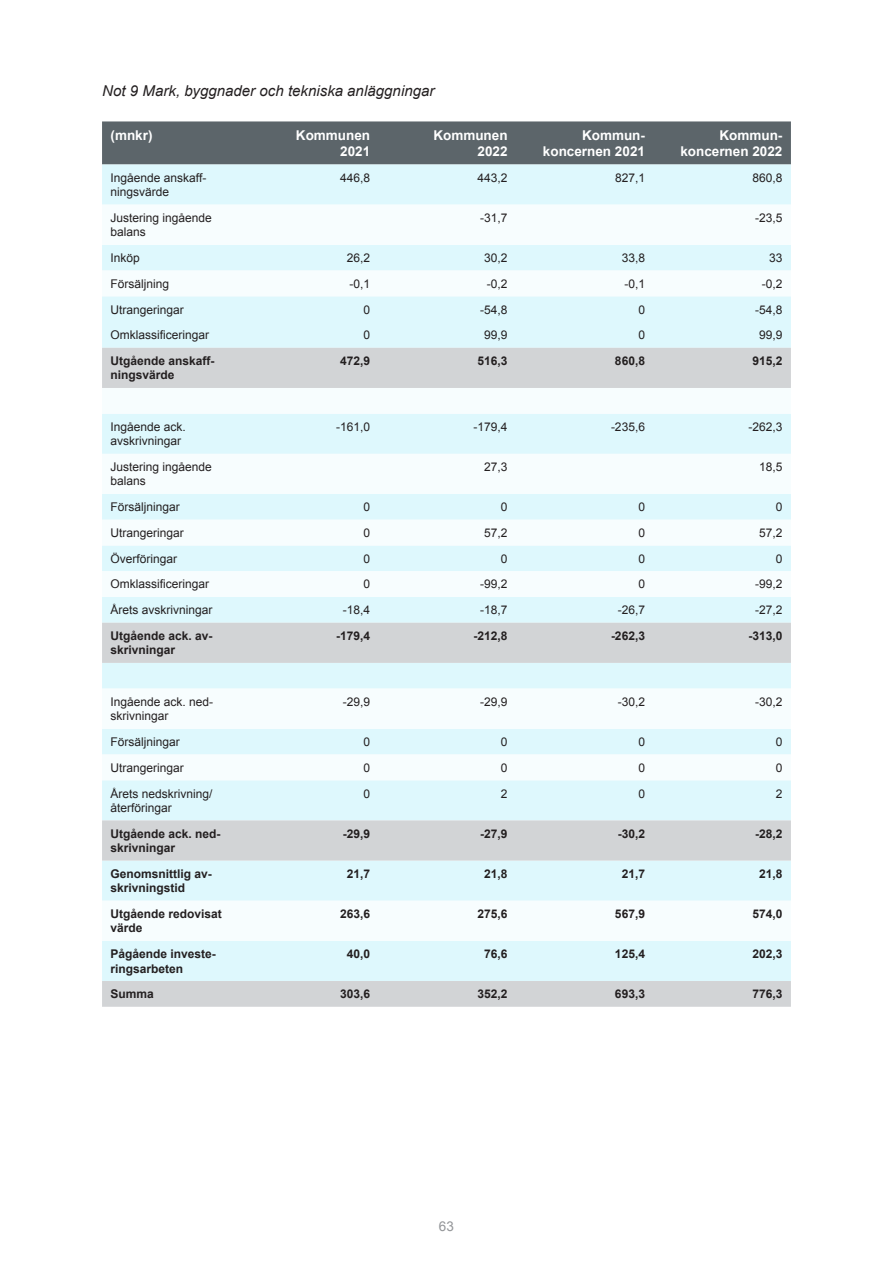
<style>
.page{position:relative;width:893px;height:1263px;background:#fff}
.page>*{position:absolute;margin:0;border:0;box-sizing:border-box;transform-origin:0 0}
.Liten_mellanrubrik_k{font:italic 15px "Arial";letter-spacing:.005em;color:#231f20}
.Tebell_rubrik_högers{font:700 13.5px/16.2px "Arial";color:#fff;text-align:right}
.Tabell_rubrik{font:700 13.5px "Arial";color:#fff}
.t1{font:13.5px "Arial";color:#939598}
.Tabell_Bröd{font:12px/14.4px "Arial";color:#231f20}
.Tabell_Bröd_Högerstä{font:12px "Arial";color:#231f20}
.Tabell_fet{font:700 12px/14.4px "Arial";color:#231f20}
.Tabell_fet_högerstäl{font:700 12px "Arial";color:#231f20}
</style>
<div class="page">
<div style="left:102px;top:121px;width:689px;height:43px;background:#5c656a"></div>
<div style="left:102px;top:164px;width:689px;height:41px;background:#def8fd"></div>
<svg style="left:102px;top:245px;width:689px;height:103px;fill:#def8fd"></svg>
<svg style="left:102px;top:348px;width:689px;height:659px"></svg>
<p class="Liten_mellanrubrik_k" style="left:102px;top:81px;width:334px">Not 9 Mark, byggnader och tekniska anläggningar</p>
<p class="Tabell_rubrik" style="left:111px;top:126px;width:43px">(mnkr)</p>
<p class="Tebell_rubrik_högers" style="left:296px;top:127px;width:76px">Kommunen</p>
<p class="Tebell_rubrik_högers" style="left:340px;top:144px;width:32px">2021</p>
<p class="Tebell_rubrik_högers" style="left:433px;top:127px;width:76px">Kommunen</p>
<p class="Tebell_rubrik_högers" style="left:478px;top:144px;width:32px">2022</p>
<p class="Tebell_rubrik_högers" style="left:543px;top:127px;width:104px">Kommun&shy;koncernen 2021</p>
<p class="Tebell_rubrik_högers" style="left:680px;top:127px;width:104px">Kommun&shy;koncernen 2022</p>
<p class="Tabell_Bröd" style="left:111px;top:170px;width:97px">Ingående anskaff&shy;ningsvärde</p>
<p class="Tabell_Bröd_Högerstä" style="left:340px;top:170px;width:32px">446,8</p>
<p class="Tabell_Bröd_Högerstä" style="left:478px;top:170px;width:32px">443,2</p>
<p class="Tabell_Bröd_Högerstä" style="left:615px;top:170px;width:32px">827,1</p>
<p class="Tabell_Bröd_Högerstä" style="left:752px;top:170px;width:32px">860,8</p>
<p class="Tabell_Bröd" style="left:111px;top:211px;width:103px">Justering ingående balans</p>
<p class="Tabell_Bröd_Högerstä" style="left:480px;top:210px;width:29px">-31,7</p>
<p class="Tabell_Bröd_Högerstä" style="left:755px;top:210px;width:29px">-23,5</p>
<p class="Tabell_Bröd" style="left:111px;top:251px;width:31px">Inköp</p>
<p class="Tabell_Bröd_Högerstä" style="left:347px;top:250px;width:25px">26,2</p>
<p class="Tabell_Bröd_Högerstä" style="left:484px;top:250px;width:25px">30,2</p>
<p class="Tabell_Bröd_Högerstä" style="left:622px;top:250px;width:25px">33,8</p>
<p class="Tabell_Bröd_Högerstä" style="left:769px;top:250px;width:15px">33</p>
<p class="Tabell_Bröd" style="left:111px;top:276px;width:60px">Försäljning</p>
<p class="Tabell_Bröd_Högerstä" style="left:350px;top:276px;width:22px">-0,1</p>
<p class="Tabell_Bröd_Högerstä" style="left:487px;top:276px;width:22px">-0,2</p>
<p class="Tabell_Bröd_Högerstä" style="left:624px;top:276px;width:22px">-0,1</p>
<p class="Tabell_Bröd_Högerstä" style="left:762px;top:276px;width:22px">-0,2</p>
<p class="Tabell_Bröd" style="left:111px;top:302px;width:75px">Utrangeringar</p>
<p class="Tabell_Bröd_Högerstä" style="left:364px;top:301px;width:8px">0</p>
<p class="Tabell_Bröd_Högerstä" style="left:480px;top:301px;width:29px">-54,8</p>
<p class="Tabell_Bröd_Högerstä" style="left:638px;top:301px;width:8px">0</p>
<p class="Tabell_Bröd_Högerstä" style="left:755px;top:301px;width:29px">-54,8</p>
<p class="Tabell_Bröd" style="left:111px;top:328px;width:100px">Omklassificeringar</p>
<p class="Tabell_Bröd_Högerstä" style="left:364px;top:327px;width:8px">0</p>
<p class="Tabell_Bröd_Högerstä" style="left:484px;top:327px;width:25px">99,9</p>
<p class="Tabell_Bröd_Högerstä" style="left:638px;top:327px;width:8px">0</p>
<p class="Tabell_Bröd_Högerstä" style="left:759px;top:327px;width:25px">99,9</p>
<p class="Tabell_fet" style="left:111px;top:354px;width:106px">Utgående anskaff&shy;ningsvärde</p>
<p class="Tabell_fet_högerstäl" style="left:340px;top:353px;width:32px">472,9</p>
<p class="Tabell_fet_högerstäl" style="left:478px;top:353px;width:32px">516,3</p>
<p class="Tabell_fet_högerstäl" style="left:615px;top:353px;width:32px">860,8</p>
<p class="Tabell_fet_högerstäl" style="left:752px;top:353px;width:32px">915,2</p>
<p class="Tabell_Bröd" style="left:111px;top:420px;width:77px">Ingående ack. avskrivningar</p>
<p class="Tabell_Bröd_Högerstä" style="left:336px;top:419px;width:36px">-161,0</p>
<p class="Tabell_Bröd_Högerstä" style="left:474px;top:419px;width:36px">-179,4</p>
<p class="Tabell_Bröd_Högerstä" style="left:611px;top:419px;width:36px">-235,6</p>
<p class="Tabell_Bröd_Högerstä" style="left:748px;top:419px;width:36px">-262,3</p>
<p class="Tabell_Bröd" style="left:111px;top:460px;width:103px">Justering ingående balans</p>
<p class="Tabell_Bröd_Högerstä" style="left:484px;top:459px;width:25px">27,3</p>
<p class="Tabell_Bröd_Högerstä" style="left:759px;top:459px;width:25px">18,5</p>
<p class="Tabell_Bröd" style="left:111px;top:500px;width:71px">Försäljningar</p>
<p class="Tabell_Bröd_Högerstä" style="left:364px;top:499px;width:8px">0</p>
<p class="Tabell_Bröd_Högerstä" style="left:501px;top:499px;width:8px">0</p>
<p class="Tabell_Bröd_Högerstä" style="left:638px;top:499px;width:8px">0</p>
<p class="Tabell_Bröd_Högerstä" style="left:776px;top:499px;width:8px">0</p>
<p class="Tabell_Bröd" style="left:111px;top:526px;width:75px">Utrangeringar</p>
<p class="Tabell_Bröd_Högerstä" style="left:364px;top:525px;width:8px">0</p>
<p class="Tabell_Bröd_Högerstä" style="left:484px;top:525px;width:25px">57,2</p>
<p class="Tabell_Bröd_Högerstä" style="left:638px;top:525px;width:8px">0</p>
<p class="Tabell_Bröd_Högerstä" style="left:759px;top:525px;width:25px">57,2</p>
<p class="Tabell_Bröd" style="left:111px;top:551px;width:68px">Överföringar</p>
<p class="Tabell_Bröd_Högerstä" style="left:364px;top:551px;width:8px">0</p>
<p class="Tabell_Bröd_Högerstä" style="left:501px;top:551px;width:8px">0</p>
<p class="Tabell_Bröd_Högerstä" style="left:638px;top:551px;width:8px">0</p>
<p class="Tabell_Bröd_Högerstä" style="left:776px;top:551px;width:8px">0</p>
<p class="Tabell_Bröd" style="left:111px;top:577px;width:100px">Omklassificeringar</p>
<p class="Tabell_Bröd_Högerstä" style="left:364px;top:576px;width:8px">0</p>
<p class="Tabell_Bröd_Högerstä" style="left:480px;top:576px;width:29px">-99,2</p>
<p class="Tabell_Bröd_Högerstä" style="left:638px;top:576px;width:8px">0</p>
<p class="Tabell_Bröd_Högerstä" style="left:755px;top:576px;width:29px">-99,2</p>
<p class="Tabell_Bröd" style="left:111px;top:603px;width:104px">Årets avskrivningar</p>
<p class="Tabell_Bröd_Högerstä" style="left:343px;top:602px;width:29px">-18,4</p>
<p class="Tabell_Bröd_Högerstä" style="left:480px;top:602px;width:29px">-18,7</p>
<p class="Tabell_Bröd_Högerstä" style="left:618px;top:602px;width:29px">-26,7</p>
<p class="Tabell_Bröd_Högerstä" style="left:755px;top:602px;width:29px">-27,2</p>
<p class="Tabell_fet" style="left:111px;top:629px;width:104px">Utgående ack. av&shy;skrivningar</p>
<p class="Tabell_fet_högerstäl" style="left:336px;top:628px;width:36px">-179,4</p>
<p class="Tabell_fet_högerstäl" style="left:474px;top:628px;width:36px">-212,8</p>
<p class="Tabell_fet_högerstäl" style="left:611px;top:628px;width:36px">-262,3</p>
<p class="Tabell_fet_högerstäl" style="left:748px;top:628px;width:36px">-313,0</p>
<p class="Tabell_Bröd" style="left:111px;top:695px;width:104px">Ingående ack. ned&shy;skrivningar</p>
<p class="Tabell_Bröd_Högerstä" style="left:343px;top:694px;width:29px">-29,9</p>
<p class="Tabell_Bröd_Högerstä" style="left:480px;top:694px;width:29px">-29,9</p>
<p class="Tabell_Bröd_Högerstä" style="left:618px;top:694px;width:29px">-30,2</p>
<p class="Tabell_Bröd_Högerstä" style="left:755px;top:694px;width:29px">-30,2</p>
<p class="Tabell_Bröd" style="left:111px;top:735px;width:71px">Försäljningar</p>
<p class="Tabell_Bröd_Högerstä" style="left:364px;top:734px;width:8px">0</p>
<p class="Tabell_Bröd_Högerstä" style="left:501px;top:734px;width:8px">0</p>
<p class="Tabell_Bröd_Högerstä" style="left:638px;top:734px;width:8px">0</p>
<p class="Tabell_Bröd_Högerstä" style="left:776px;top:734px;width:8px">0</p>
<p class="Tabell_Bröd" style="left:111px;top:760px;width:75px">Utrangeringar</p>
<p class="Tabell_Bröd_Högerstä" style="left:364px;top:760px;width:8px">0</p>
<p class="Tabell_Bröd_Högerstä" style="left:501px;top:760px;width:8px">0</p>
<p class="Tabell_Bröd_Högerstä" style="left:638px;top:760px;width:8px">0</p>
<p class="Tabell_Bröd_Högerstä" style="left:776px;top:760px;width:8px">0</p>
<p class="Tabell_Bröd" style="left:111px;top:786px;width:104px">Årets nedskrivning/ återföringar</p>
<p class="Tabell_Bröd_Högerstä" style="left:364px;top:785px;width:8px">0</p>
<p class="Tabell_Bröd_Högerstä" style="left:501px;top:785px;width:8px">2</p>
<p class="Tabell_Bröd_Högerstä" style="left:638px;top:785px;width:8px">0</p>
<p class="Tabell_Bröd_Högerstä" style="left:776px;top:785px;width:8px">2</p>
<p class="Tabell_fet" style="left:111px;top:827px;width:112px">Utgående ack. ned&shy;skrivningar</p>
<p class="Tabell_fet_högerstäl" style="left:343px;top:825px;width:29px">-29,9</p>
<p class="Tabell_fet_högerstäl" style="left:480px;top:825px;width:29px">-27,9</p>
<p class="Tabell_fet_högerstäl" style="left:618px;top:825px;width:29px">-30,2</p>
<p class="Tabell_fet_högerstäl" style="left:755px;top:825px;width:29px">-28,2</p>
<p class="Tabell_fet" style="left:111px;top:867px;width:103px">Genomsnittlig av&shy;skrivningstid</p>
<p class="Tabell_fet_högerstäl" style="left:347px;top:866px;width:25px">21,7</p>
<p class="Tabell_fet_högerstäl" style="left:484px;top:866px;width:25px">21,8</p>
<p class="Tabell_fet_högerstäl" style="left:622px;top:866px;width:25px">21,7</p>
<p class="Tabell_fet_högerstäl" style="left:759px;top:866px;width:25px">21,8</p>
<p class="Tabell_fet" style="left:111px;top:907px;width:113px">Utgående redovisat värde</p>
<p class="Tabell_fet_högerstäl" style="left:340px;top:906px;width:32px">263,6</p>
<p class="Tabell_fet_högerstäl" style="left:478px;top:906px;width:32px">275,6</p>
<p class="Tabell_fet_högerstäl" style="left:615px;top:906px;width:32px">567,9</p>
<p class="Tabell_fet_högerstäl" style="left:752px;top:906px;width:32px">574,0</p>
<p class="Tabell_fet" style="left:111px;top:947px;width:107px">Pågående investe&shy;ringsarbeten</p>
<p class="Tabell_fet_högerstäl" style="left:347px;top:946px;width:25px">40,0</p>
<p class="Tabell_fet_högerstäl" style="left:484px;top:946px;width:25px">76,6</p>
<p class="Tabell_fet_högerstäl" style="left:615px;top:946px;width:32px">125,4</p>
<p class="Tabell_fet_högerstäl" style="left:752px;top:946px;width:32px">202,3</p>
<p class="Tabell_fet" style="left:111px;top:987px;width:45px">Summa</p>
<p class="Tabell_fet_högerstäl" style="left:340px;top:986px;width:32px">303,6</p>
<p class="Tabell_fet_högerstäl" style="left:478px;top:986px;width:32px">352,2</p>
<p class="Tabell_fet_högerstäl" style="left:615px;top:986px;width:32px">693,3</p>
<p class="Tabell_fet_högerstäl" style="left:752px;top:986px;width:32px">776,3</p>
<p class="t1" style="left:439px;top:1218px;width:17px">63</p>
</div>
